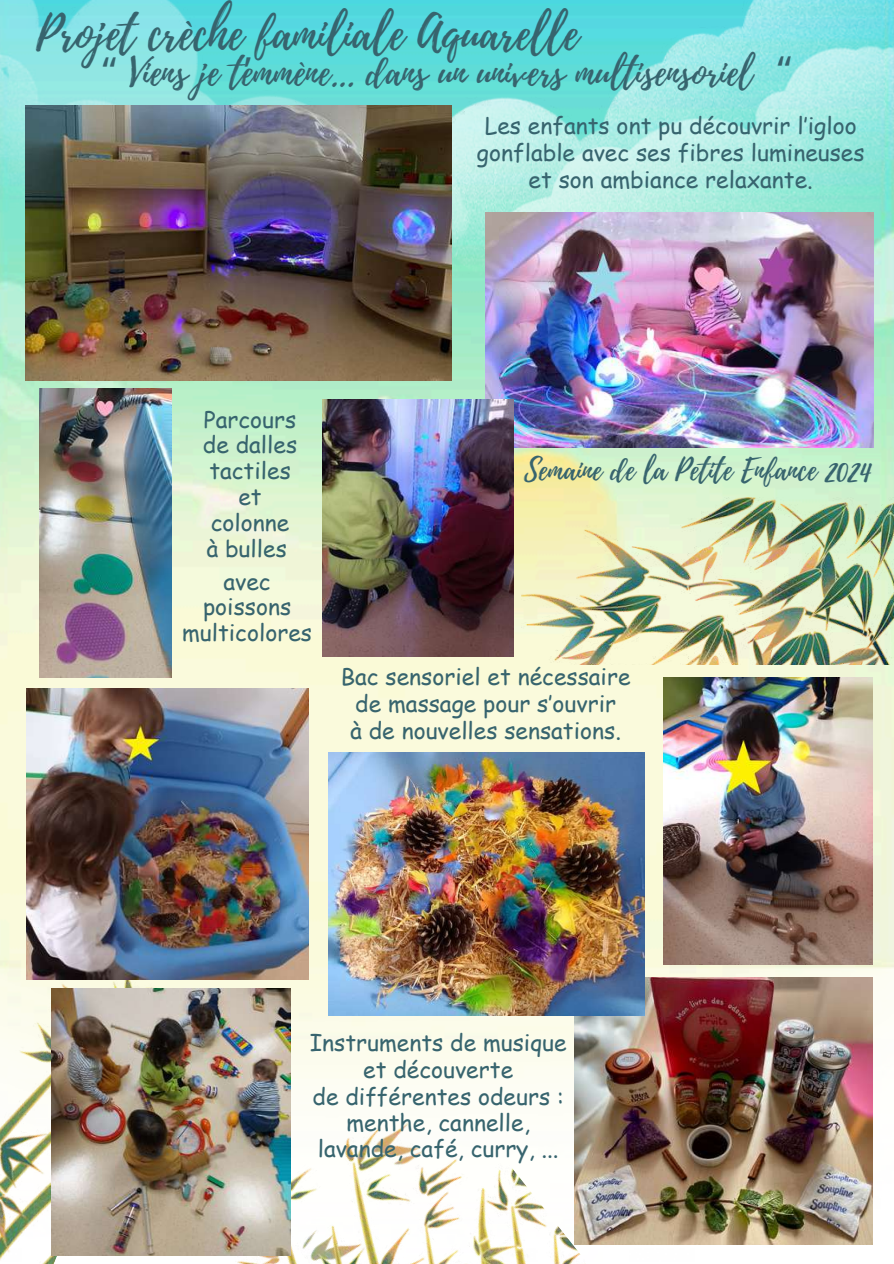
<style>
.page{position:relative;width:894px;height:1264px;background:#fff}
.page>*{position:absolute;margin:0;border:0;box-sizing:border-box;transform-origin:0 0}
.t1{font:46.95px "Playlist Script";color:#37646e}
.t2{font:37.95px "Playlist Script";color:#37646e}
.t3{font:37.95px "Noto Sans Gurmukhi";color:#37646e}
.t4{font:29.7px "Playlist Script";color:#37646e}
.t5{font:22.95px/25.8px "Comic Sans MS";color:#37646e;text-align:center}
.s1{font-family:"Noto Sans Gurmukhi"}
</style>
<div class="page">
<img style="left:0;top:303px;width:893px;height:942px">
<img style="left:0;top:0;width:893px;height:303px">
<img style="left:0;top:915px;width:167px;height:348px">
<img style="left:135px;top:1043px;width:453px;height:220px">
<img style="left:521px;top:497px;width:372px;height:167px">
<img style="left:574px;top:977px;width:298px;height:267px">
<img style="left:329px;top:752px;width:315px;height:263px">
<img style="left:26px;top:688px;width:283px;height:291px">
<img style="left:663px;top:677px;width:209px;height:287px">
<img style="left:26px;top:105px;width:425px;height:275px">
<img style="left:485px;top:213px;width:387px;height:235px">
<img style="left:323px;top:399px;width:190px;height:258px">
<img style="left:39px;top:388px;width:132px;height:289px">
<img style="left:51px;top:988px;width:240px;height:266px">
<h1 class="t1" style="left:36px;top:0;width:544px">Projet crèche familiale Aquarelle</h1>
<h2 class="t2" style="left:100px;top:45px;width:695px"><span class="s1">“</span> Viens je temmène... dans un univers multisensoriel <span class="s1">“</span></h2>
<h2 class="t3" style="left:242px;top:51px;width:13px">’</h2>
<p class="t5" style="left:477px;top:111px;width:389px;line-height:27px">Les enfants ont pu découvrir l’igloo gonflable avec ses fibres lumineuses et son ambiance relaxante.</p>
<p class="t5" style="left:203px;top:405px;width:96px">Parcours de dalles tactiles et colonne à bulles</p>
<p class="t5" style="left:182px;top:567px;width:131px">avec poissons multicolores</p>
<p class="t4" style="left:524px;top:448px;width:348px">Semaine de la Petite Enfance 2024</p>
<p class="t5" style="left:341px;top:662px;width:291px;line-height:27px">Bac sensoriel et nécessaire de massage pour s’ouvrir<br>à de nouvelles sensations.</p>
<p class="t5" style="left:310px;top:1028px;width:258px;line-height:26.4px">Instruments de musique et découverte<br>de différentes odeurs : menthe, cannelle, lavande, café, curry, ...</p>
</div>
